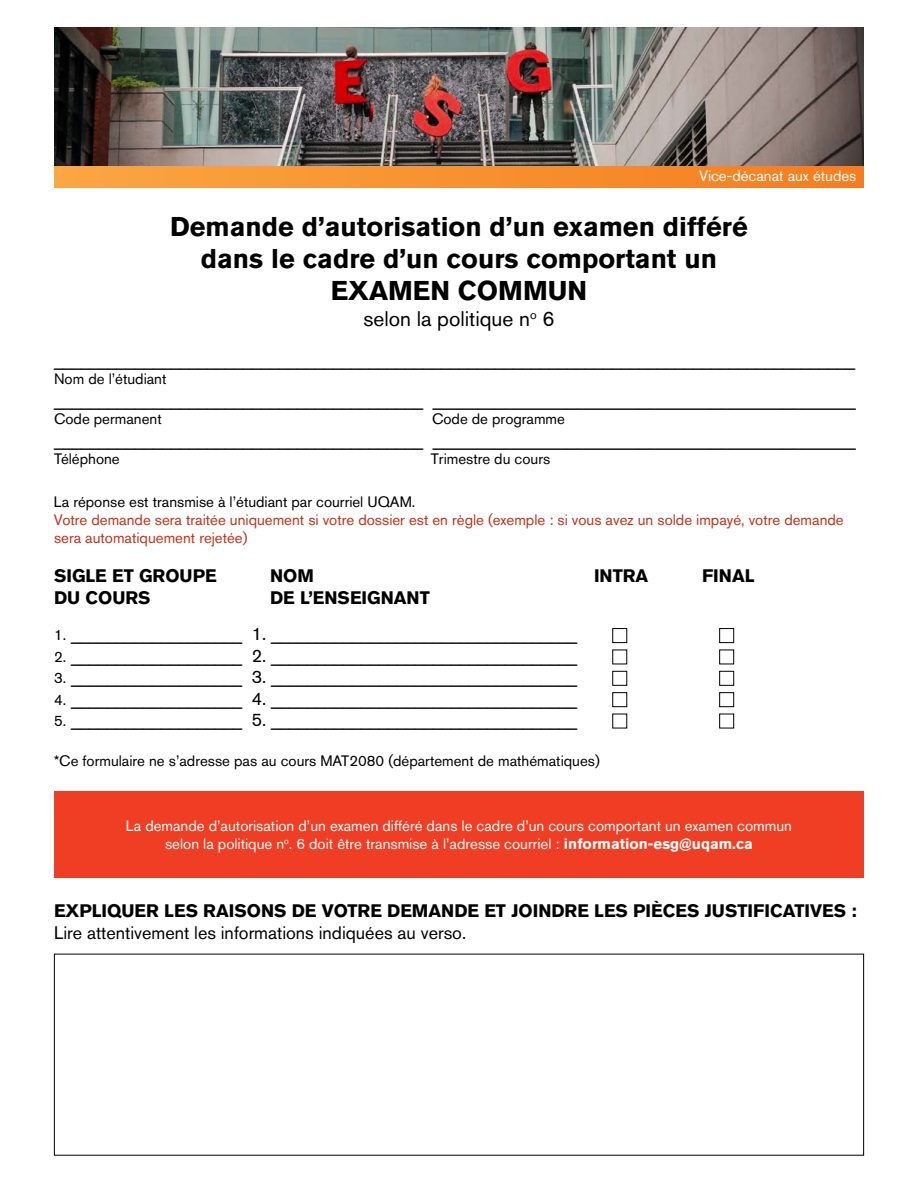
<style>
.page{position:relative;width:918px;height:1188px;background:#fff}
.page>*{position:absolute;margin:0;border:0;box-sizing:border-box;transform-origin:0 0}
.t1{font:700 27px/32.4px "Akzidenz Grotesk BQ";color:#000;text-align:center}
.t2{font:21px "Akzidenz Grotesk BQ";color:#000}
.t3{font:18px "Akzidenz Grotesk BQ";color:#000}
.t4{font:700 18px "Akzidenz Grotesk BQ";color:#000}
.t5{font:15px "Akzidenz Grotesk BQ";color:#000}
.t6{font:15px/18px "Akzidenz Grotesk BQ";color:#fff;text-align:center}
.t7{font:15px/18px "Akzidenz Grotesk BQ";color:#c0311a}
.s1{font-size:15px}
.s2{font-weight:700}
</style>
<div class="page">
<img style="left:54px;top:27px;width:810px;height:139px">
<div style="left:612px;top:628px;width:15px;height:15px;border:1px solid #000"></div>
<div style="left:719px;top:628px;width:15px;height:15px;border:1px solid #000"></div>
<div style="left:612px;top:650px;width:15px;height:14px;border:1px solid #000"></div>
<div style="left:719px;top:650px;width:15px;height:14px;border:1px solid #000"></div>
<div style="left:612px;top:671px;width:15px;height:15px;border:1px solid #000"></div>
<div style="left:719px;top:671px;width:15px;height:15px;border:1px solid #000"></div>
<div style="left:612px;top:692px;width:15px;height:15px;border:1px solid #000"></div>
<div style="left:719px;top:692px;width:15px;height:15px;border:1px solid #000"></div>
<div style="left:612px;top:714px;width:15px;height:14px;border:1px solid #000"></div>
<div style="left:719px;top:714px;width:15px;height:14px;border:1px solid #000"></div>
<div style="left:54px;top:166px;width:810px;height:22px;background:linear-gradient(to right,#faa643,#f57d1e)"></div>
<div style="left:54px;top:791px;width:810px;height:86px;background:#ef3e23"></div>
<p class="t6" style="left:699px;top:167px;width:159px">Vice-décanat aux études</p>
<h1 class="t1" style="left:170px;top:210px;width:579px">Demande d’autorisation d’un examen différé dans le cadre d’un cours comportant un<br>EXAMEN COMMUN</h1>
<p class="t2" style="left:363px;top:306px;width:193px">selon la politique n<sup>o</sup> 6</p>
<p class="t3" style="left:54px;top:349px;width:802px">_________________________________________________________________________________________</p>
<p class="t5" style="left:54px;top:370px;width:114px">Nom de l’étudiant</p>
<p class="t3" style="left:54px;top:389px;width:803px">_________________________________________ _______________________________________________</p>
<p class="t5" style="left:54px;top:410px;width:109px">Code permanent</p>
<p class="t5" style="left:432px;top:410px;width:135px">Code de programme</p>
<p class="t3" style="left:54px;top:429px;width:803px">_________________________________________ _______________________________________________</p>
<p class="t5" style="left:54px;top:449px;width:67px">Téléphone</p>
<p class="t5" style="left:439px;top:449px;width:113px">rimestre du cours</p>
<p class="t5" style="left:54px;top:493px;width:363px">La réponse est transmise à l’étudiant par courriel UQAM.</p>
<p class="t7" style="left:54px;top:510px;width:791px">Votre demande sera traitée uniquement si votre dossier est en règle (exemple : si vous avez un solde impayé, votre demande sera automatiquement rejetée)</p>
<p class="t4" style="left:54px;top:566px;width:164px">SIGLE ET GROUPE</p>
<p class="t4" style="left:270px;top:566px;width:45px">NOM</p>
<p class="t4" style="left:594px;top:566px;width:56px">INTRA</p>
<p class="t4" style="left:702px;top:566px;width:54px">FINAL</p>
<p class="t4" style="left:54px;top:587px;width:98px">DU COURS</p>
<p class="t4" style="left:270px;top:587px;width:161px">DE L’ENSEIGNANT</p>
<p class="t3" style="left:54px;top:623px;width:525px"><span class="s1">1.</span> ___________________ 1. __________________________________</p>
<p class="t3" style="left:54px;top:645px;width:525px"><span class="s1">2.</span> ___________________ 2. __________________________________</p>
<p class="t3" style="left:54px;top:666px;width:525px"><span class="s1">3.</span> ___________________ 3. __________________________________</p>
<p class="t3" style="left:54px;top:688px;width:525px"><span class="s1">4.</span> ___________________ 4. __________________________________</p>
<p class="t3" style="left:54px;top:709px;width:525px"><span class="s1">5.</span> ___________________ 5. __________________________________</p>
<p class="t5" style="left:54px;top:752px;width:547px">*Ce formulaire ne s’adresse pas au cours MAT2080 (département de mathématiques)</p>
<p class="t6" style="left:126px;top:817px;width:668px">La demande d’autorisation d’un examen différé dans le cadre d’un cours comportant un examen commun selon la politique n<sup>o</sup>. 6 doit être transmise à l’adresse courriel : <span class="s2">information-esg@uqam.ca</span></p>
<p class="t4" style="left:54px;top:900px;width:804px">EXPLIQUER LES RAISONS DE VOTRE DEMANDE ET JOINDRE LES PIÈCES JUSTIFICATIVES :</p>
<p class="t3" style="left:54px;top:922px;width:414px">Lire attentivement les informations indiquées au verso.</p>
</div>
